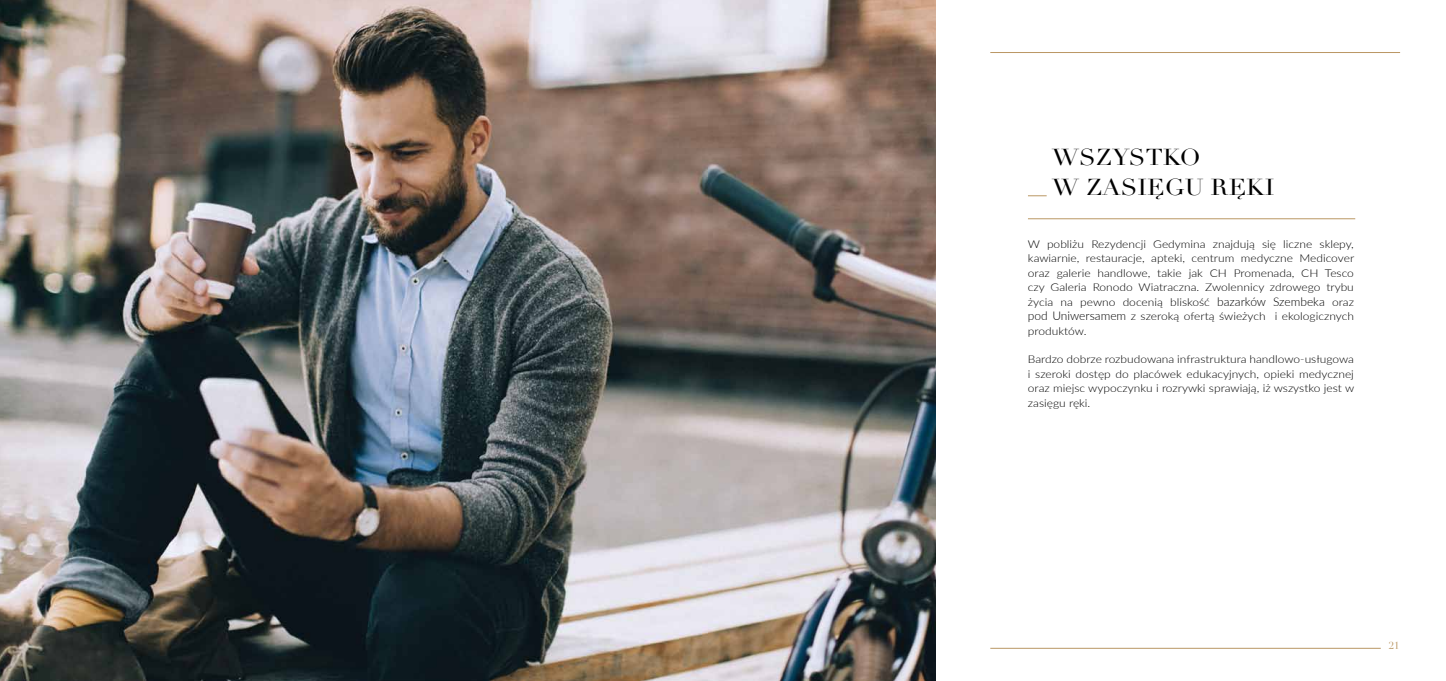
<style>
.page{position:relative;width:1446px;height:681px;background:#fff}
.page>*{position:absolute;margin:0;border:0;box-sizing:border-box;transform-origin:0 0}
.t1{font:22.5px/30px "Didot";color:#000;scale:1.11 1}
.t2{font:300 10.8px/14.4px "Lato";color:#000;text-align:justify;scale:1.11 1}
.t3{font:10px "Didot";color:#ba9764}
.s1{font-size:12px}
</style>
<div class="page">
<img style="left:0;top:0;width:709px;height:680px">
<img style="left:709px;top:0;width:226px;height:680px">
<svg style="left:1028px;top:195px;width:18px;height:1px"></svg>
<hr style="left:1028px;top:218px;width:327px;height:1px;background:#ba9764">
<hr style="left:990px;top:647px;width:390px;height:1px;background:#ba9764">
<hr style="left:990px;top:52px;width:410px;height:1px;background:#ba9764">
<h1 class="t1" style="left:1052px;top:143px;width:202px">WSZYSTKO<br>W ZASIĘGU RĘKI</h1>
<p class="t2" style="left:1028px;top:236px;width:295px">W pobliżu Rezydencji Gedymina znajdują się liczne sklepy, kawiarnie, restauracje, apteki, centrum medyczne Medicover oraz galerie handlowe, takie jak CH Promenada, CH Tesco czy Galeria Ronodo Wiatraczna. Zwolennicy zdrowego trybu życia na pewno docenią bliskość <span class="s1">bazarków Szembeka</span> oraz <span class="s1">pod Uniwersamem</span> z szeroką ofertą świeżych i ekologicznych produktów.</p>
<p class="t2" style="left:1028px;top:351px;width:295px">Bardzo dobrze rozbudowana infrastruktura handlowo-usługowa i szeroki dostęp do placówek edukacyjnych, opieki medycznej oraz miejsc wypoczynku i rozrywki sprawiają, iż wszystko jest w zasięgu ręki.</p>
<p class="t3" style="left:1389px;top:638px;width:12px">21</p>
</div>
